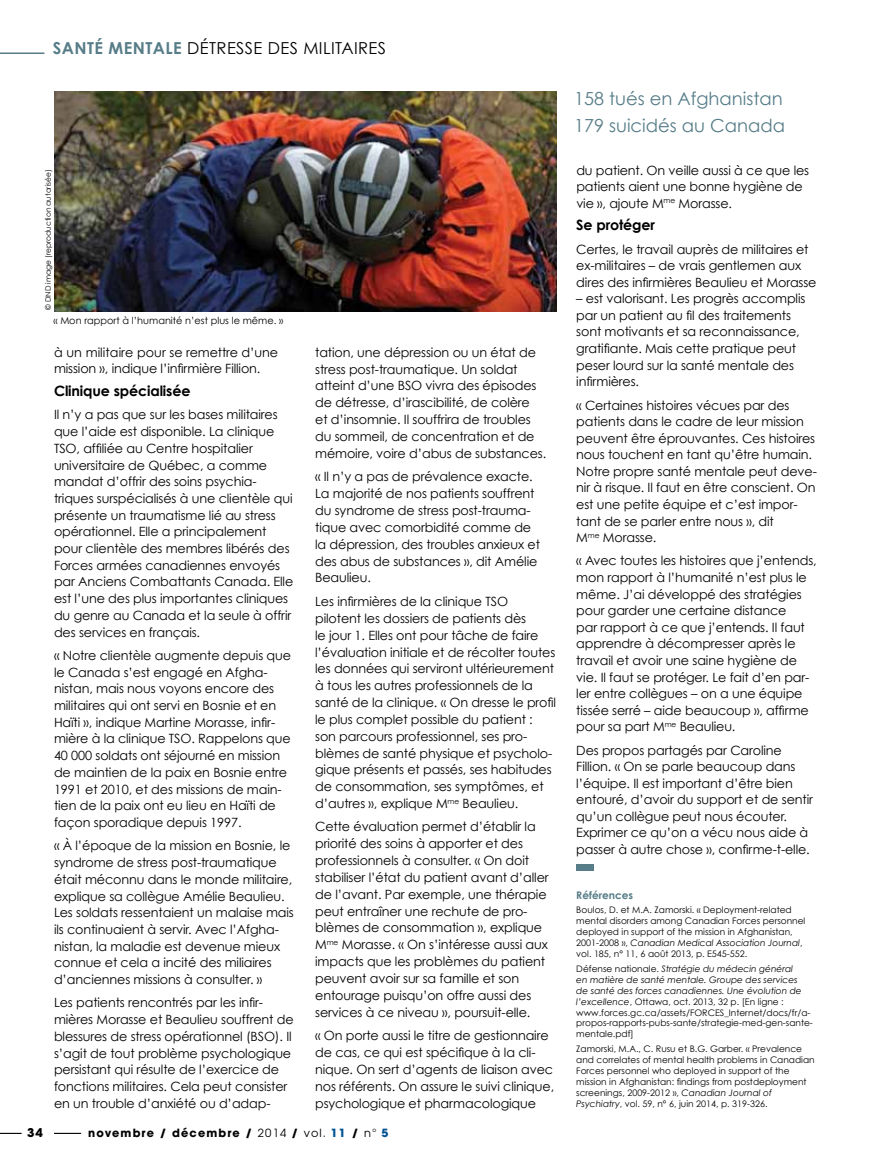
<style>
.page{position:relative;width:878px;height:1175px;background:#fff}
.page>*{position:absolute;margin:0;border:0;box-sizing:border-box;transform-origin:0 0}
.t1{font:18px/27.8px "Century Gothic";color:#577d88}
.t2{font:16.5px "Century Gothic";color:#000}
.t3{font:700 16.5px "Century Gothic";color:#577d88}
.t4{font:700 14.25px "Century Gothic";letter-spacing:-.01em;color:#000}
.t5{font:12.75px/16.8px "Century Gothic";letter-spacing:-.01em;color:#000}
.t6{font:700 12px "Avant Garde";color:#000}
.t7{font:700 11.25px "Avant Garde";letter-spacing:.1em;color:#000}
.t8{font:700 10.5px "Century Gothic";color:#577d88}
.t9{font:9.75px "Century Gothic";color:#000}
.t10{font:9px/10.9px "Century Gothic";color:#000}
.t11{font:7.5px "Century Gothic";color:#000}
.s1{font-weight:400}
.s2{color:#005493}
.s3{font-style:italic}
</style>
<div class="page">
<svg style="left:0;top:1132px;width:22px;height:1px"></svg>
<svg style="left:54px;top:1132px;width:27px;height:1px"></svg>
<hr style="left:0;top:52px;width:44px;height:2px;background:#577d88">
<div style="left:576px;top:864px;width:18px;height:6px;background:#577d88"></div>
<img style="left:54px;top:91px;width:502px;height:221px">
<p class="t3" style="left:53px;top:38px;width:20px">Santé</p>
<p class="t3" style="left:109px;top:38px;width:12px">mentale</p>
<p class="t2" style="left:187px;top:38px;width:23px">Détresse</p>
<p class="t2" style="left:268px;top:38px;width:11px">des</p>
<p class="t2" style="left:303px;top:38px;width:10px">militaires</p>
<p class="t11" style="left:44px;top:310px;width:142px;rotate:-90deg">© DND image (reproduction autorisée)</p>
<p class="t9" style="left:53px;top:315px;width:231px">« Mon rapport à l’humanité n’est plus le même. »</p>
<p class="t5" style="left:54px;top:343px;width:225px">à un militaire pour se remettre d’une mission », indique l’infirmière Fillion.</p>
<p class="t4" style="left:54px;top:382px;width:138px">Clinique spécialisée</p>
<p class="t5" style="left:54px;top:406px;width:241px">Il n’y a pas que sur les bases militaires que l’aide est disponible. La clinique TSO, affiliée au Centre hospitalier universitaire de Québec, a comme mandat d’offrir des soins psychia&shy;triques surspécialisés à une clientèle qui présente un traumatisme lié au stress opérationnel. Elle a principalement pour clientèle des membres libérés des Forces armées canadiennes envoyés par Anciens Combattants Canada. Elle est l’une des plus importantes cliniques du genre au Canada et la seule à offrir des services en français.</p>
<p class="t5" style="left:54px;top:647px;width:238px">« Notre clientèle augmente depuis que le Canada s’est engagé en Afgha&shy;nistan, mais nous voyons encore des militaires qui ont servi en Bosnie et en Haïti », indique Martine Morasse, infir&shy;mière à la clinique TSO. Rappelons que 40 000 soldats ont séjourné en mission de maintien de la paix en Bosnie entre 1991 et 2010, et des missions de main&shy;tien de la paix ont eu lieu en Haïti de façon sporadique depuis 1997.</p>
<p class="t5" style="left:54px;top:837px;width:241px">« À l’époque de la mission en Bosnie, le syndrome de stress post-traumatique était méconnu dans le monde militaire, explique sa collègue Amélie Beaulieu.<br>Les soldats ressentaient un malaise mais ils continuaient à servir. Avec l’Afgha&shy;nistan, la maladie est devenue mieux connue et cela a incité des miliaires d’anciennes missions à consulter. »</p>
<p class="t5" style="left:54px;top:994px;width:241px">Les patients rencontrés par les infir&shy;mières Morasse et Beaulieu souffrent de blessures de stress opérationnel (BSO). Il s’agit de tout problème psychologique persistant qui résulte de l’exercice de fonctions militaires. Cela peut consister en un trouble d’anxiété ou d’adap-</p>
<p class="t5" style="left:315px;top:343px;width:232px">tation, une dépression ou un état de stress post-traumatique. Un soldat atteint d’une BSO vivra des épisodes de détresse, d’irascibilité, de colère<br>et d’insomnie. Il souffrira de troubles du sommeil, de concentration et de mémoire, voire d’abus de substances.</p>
<p class="t5" style="left:315px;top:468px;width:226px">« Il n’y a pas de prévalence exacte.<br>La majorité de nos patients souffrent du syndrome de stress post-trauma&shy;tique avec comorbidité comme de la dépression, des troubles anxieux et des abus de substances », dit Amélie<br>Beaulieu.</p>
<p class="t5" style="left:315px;top:593px;width:242px">Les infirmières de la clinique TSO pilotent les dossiers de patients dès<br>le jour 1. Elles ont pour tâche de faire l’évaluation initiale et de récolter toutes les données qui serviront ultérieurement à tous les autres professionnels de la santé de la clinique. « On dresse le profil le plus complet possible du patient : son parcours professionnel, ses pro&shy;blèmes de santé physique et psycholo&shy;gique présents et passés, ses habitudes de consommation, ses symptômes, et d’autres », explique M<sup>me</sup> Beaulieu.</p>
<p class="t5" style="left:315px;top:818px;width:235px">Cette évaluation permet d’établir la priorité des soins à apporter et des professionnels à consulter. « On doit stabiliser l’état du patient avant d’aller de l’avant. Par exemple, une thérapie peut entraîner une rechute de pro&shy;blèmes de consommation », explique M<sup>me</sup> Morasse. « On s’intéresse aussi aux impacts que les problèmes du patient peuvent avoir sur sa famille et son entourage puisqu’on offre aussi des services à ce niveau », poursuit-elle.</p>
<p class="t5" style="left:315px;top:1027px;width:240px">« On porte aussi le titre de gestionnaire de cas, ce qui est spécifique à la cli&shy;nique. On sert d’agents de liaison avec nos référents. On assure le suivi clinique, psychologique et pharmacologique</p>
<p class="t6" style="left:27px;top:1124px;width:18px">34</p>
<p class="t7" style="left:88px;top:1125px;width:301px">novembre / décembre / <span class="s1">2014</span> / <span class="s1">vol.</span> <span class="s2">11</span> / <span class="s1">n°</span> <span class="s2">5</span></p>
<h1 class="t1" style="left:574px;top:84px;width:212px">158 tués en Afghanistan<br>179 suicidés au Canada</h1>
<p class="t5" style="left:576px;top:161px;width:234px">du patient. On veille aussi à ce que les patients aient une bonne hygiène de vie », ajoute M<sup>me</sup> Morasse.</p>
<p class="t4" style="left:576px;top:216px;width:80px">Se protéger</p>
<p class="t5" style="left:576px;top:240px;width:242px">Certes, le travail auprès de militaires et ex-militaires – de vrais gentlemen aux dires des infirmières Beaulieu et Morasse</p>
<p class="t5" style="left:576px;top:290px;width:230px">– est valorisant. Les progrès accomplis par un patient au fil des traitements sont motivants et sa reconnaissance, gratifiante. Mais cette pratique peut peser lourd sur la santé mentale des infirmières.</p>
<p class="t5" style="left:576px;top:396px;width:242px">« Certaines histoires vécues par des patients dans le cadre de leur mission peuvent être éprouvantes. Ces histoires nous touchent en tant qu’être humain.<br>Notre propre santé mentale peut deve&shy;nir à risque. Il faut en être conscient. On est une petite équipe et c’est impor&shy;tant de se parler entre nous », dit<br>M<sup>me</sup> Morasse.</p>
<p class="t5" style="left:576px;top:552px;width:242px">« Avec toutes les histoires que j’entends, mon rapport à l’humanité n’est plus le même. J’ai développé des stratégies pour garder une certaine distance<br>par rapport à ce que j’entends. Il faut apprendre à décompresser après le travail et avoir une saine hygiène de vie. Il faut se protéger. Le fait d’en par&shy;ler entre collègues – on a une équipe tissée serré – aide beaucoup », affirme pour sa part M<sup>me</sup> Beaulieu.</p>
<p class="t5" style="left:576px;top:741px;width:238px">Des propos partagés par Caroline Fillion. « On se parle beaucoup dans l’équipe. Il est important d’être bien entouré, d’avoir du support et de sentir qu’un collègue peut nous écouter.<br>Exprimer ce qu’on a vécu nous aide à passer à autre chose », confirme-t-elle.</p>
<p class="t8" style="left:576px;top:888px;width:58px">Références</p>
<p class="t10" style="left:576px;top:904px;width:230px">Boulos, D. et M.A. Zamorski. « Deployment-related mental disorders among Canadian Forces personnel deployed in support of the mission in Afghanistan, 2001-2008 », <span class="s3">Canadian Medical Association Journal</span>, vol. 185, n° 11, 6 août 2013, p. E545-552.</p>
<p class="t10" style="left:576px;top:962px;width:238px">Défense nationale. <span class="s3">Stratégie du médecin général<br>en matière de santé mentale. Groupe des services<br>de santé des forces canadiennes. Une évolution de l’excellence</span>, Ottawa, oct. 2013, 32 p. [En ligne : www.forces.gc.ca/assets/FORCES_Internet/docs/fr/a&shy;propos-rapports-pubs-sante/strategie-med-gen-sante&shy;mentale.pdf]</p>
<p class="t10" style="left:576px;top:1043px;width:240px">Zamorski, M.A., C. Rusu et B.G. Garber. « Prevalence and correlates of mental health problems in Canadian Forces personnel who deployed in support of the mission in Afghanistan: findings from postdeployment screenings, 2009-2012 », <span class="s3">Canadian Journal of Psychiatry</span>, vol. 59, n° 6, juin 2014, p. 319-326.</p>
</div>
